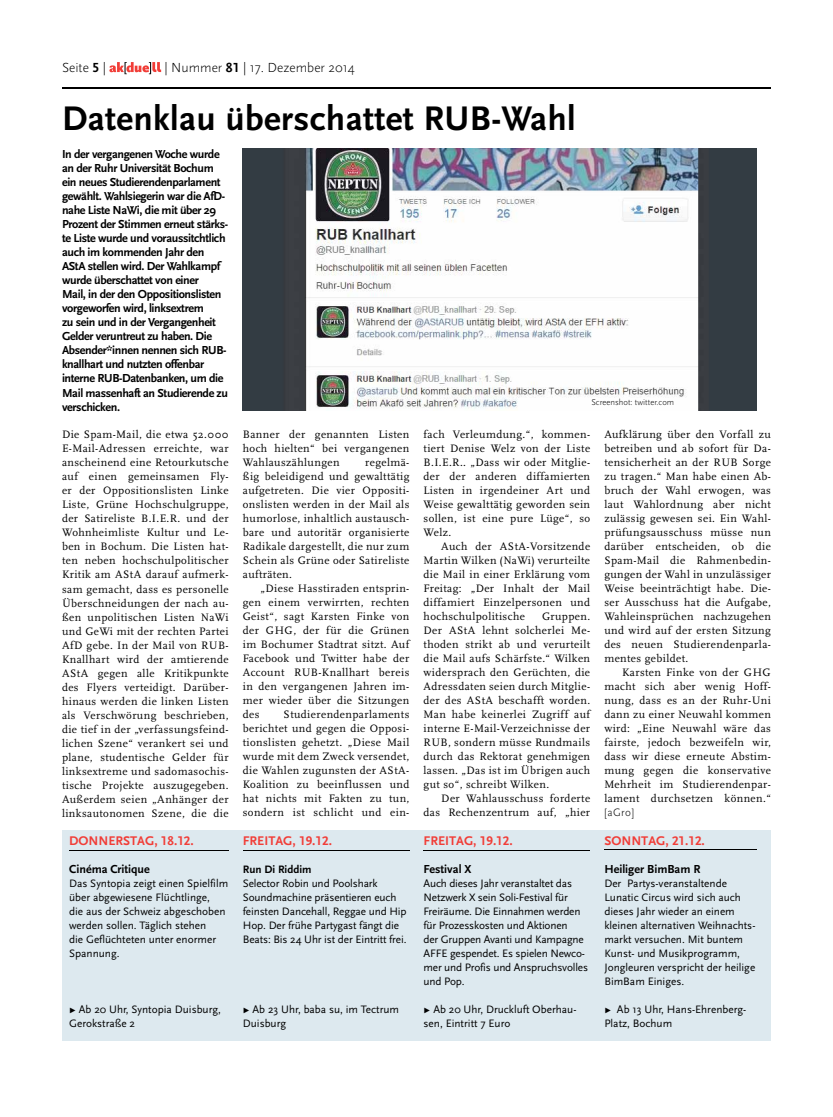
<style>
.page{position:relative;width:833px;height:1117px;background:#fff}
.page>*{position:absolute;margin:0;border:0;box-sizing:border-box;transform-origin:0 0}
.t1{font:700 35.62px "Scala Sans";letter-spacing:.01em;color:#000}
.t2{font:300 13.75px "Scala Sans";color:#000}
.t3{font:700 13.12px "Scala Sans Caps";color:#f13d37}
.t4{font:700 12.12px/14px "Scala Sans";letter-spacing:-.03em;color:#000}
.t5{font:700 12.12px "Scala Sans";color:#000}
.t6{font:11.25px/14px "Scala";letter-spacing:.035em;color:#000;text-align:justify}
.t7{font:11.25px/14px "Scala Sans";color:#000}
.t8{font:700 11.25px "Scala Sans";color:#000}
.t9{font:300 11.25px "Scala Sans";color:#000}
.t10{font:300 8.75px "Scala Sans";color:#000}
.s1{font-family:"Scala Sans Caps";font-weight:700}
</style>
<div class="page">
<hr style="left:62px;top:87px;width:709px;height:1px;background:#000">
<svg style="left:109px;top:62px;width:52px;height:12px"></svg>
<div style="left:62px;top:830px;width:709px;height:210px;background:#dde9ef"></div>
<hr style="left:604px;top:849px;width:152px;height:1px;background:#000">
<hr style="left:423px;top:849px;width:167px;height:1px;background:#000">
<hr style="left:243px;top:849px;width:166px;height:1px;background:#000">
<hr style="left:69px;top:849px;width:160px;height:1px;background:#000">
<img style="left:243px;top:149px;width:513px;height:261px">
<p class="t2" style="left:62px;top:60px;width:45px">Seite <span class="s1">5</span> |</p>
<p class="t2" style="left:165px;top:60px;width:192px">| Nummer <span class="s1">81</span> | 17. Dezember 2014</p>
<h1 class="t1" style="left:62px;top:99px;width:515px">Datenklau überschattet RUB-Wahl</h1>
<p class="t4" style="left:62px;top:148px;width:168px">In der vergangenen Woche wurde an der Ruhr Universität Bochum ein neues Studierendenparlament gewählt. Wahlsiegerin war die AfD&shy;nahe Liste NaWi, die mit über 29<br>Prozent der Stimmen erneut stärks&shy;te Liste wurde und voraussitchtlich auch im kommenden Jahr den<br>AStA stellen wird. Der Wahlkampf wurde überschattet von einer<br>Mail, in der den Oppositionslisten vorgeworfen wird, linksextrem<br>zu sein und in der Vergangenheit<br>Gelder veruntreut zu haben. Die<br>Absender*innen nennen sich RUB&shy;knallhart und nutzten offenbar interne RUB-Datenbanken, um die<br>Mail massenhaft an Studierende zu verschicken.</p>
<p class="t10" style="left:591px;top:398px;width:84px">Screenshot: twitter.com</p>
<p class="t6" style="left:243px;top:427px;width:168px">Banner der genannten Listen hoch hielten“ bei vergangenen Wahlauszählungen</p>
<p class="t6" style="left:62px;top:428px;width:168px">Die Spam-Mail, die etwa 52.000<br>E-Mail-Adressen erreichte, war anscheinend eine Retourkutsche auf einen gemeinsamen Fly&shy;er der Oppositionslisten Linke Liste, Grüne Hochschulgruppe, der Satireliste B.I.E.R. und der Wohnheimliste Kultur und Le&shy;ben in Bochum. Die Listen hat&shy;ten neben hochschulpolitischer Kritik am AStA darauf aufmerk&shy;sam gemacht, dass es personelle Überschneidungen der nach au&shy;ßen unpolitischen Listen NaWi und GeWi mit der rechten Partei AfD gebe. In der Mail von RUB-Knallhart wird der amtierende AStA gegen alle Kritikpunkte des Flyers verteidigt. Darüber&shy;hinaus werden die linken Listen als Verschwörung beschrieben, die tief in der „verfassungsfeind&shy;lichen Szene“ verankert sei und plane, studentische Gelder für linksextreme und sadomasochis&shy;tische Projekte auszugegeben.<br>Außerdem seien „Anhänger der linksautonomen Szene, die die</p>
<p class="t6" style="left:423px;top:428px;width:168px">fach Verleumdung.“, kommen&shy;tiert Denise Welz von der Liste B.I.E.R.. „Dass wir oder Mitglie&shy;der der anderen diffamierten Listen in irgendeiner Art und Weise gewalttätig geworden sein sollen, ist eine pure Lüge“, so Welz.</p>
<p class="t6" style="left:243px;top:455px;width:168px;text-indent:122px">regelmä&shy;ßig beleidigend und gewalttätig aufgetreten. Die vier Oppositi&shy;onslisten werden in der Mail als humorlose, inhaltlich austausch&shy;bare und autoritär organisierte Radikale dargestellt, die nur zum Schein als Grüne oder Satireliste aufträten.</p>
<p class="t6" style="left:243px;top:581px;width:168px;text-indent:18px">„Diese Hasstiraden entsprin&shy;gen einem verwirrten, rechten Geist“, sagt Karsten Finke von der GHG, der für die Grünen im Bochumer Stadtrat sitzt. Auf Facebook und Twitter habe der Account RUB-Knallhart bereis in den vergangenen Jahren im&shy;mer wieder über die Sitzungen des</p>
<p class="t6" style="left:423px;top:539px;width:168px;text-indent:18px">Auch der AStA-Vorsitzende Martin Wilken (NaWi) verurteilte die Mail in einer Erklärung vom Freitag: „Der Inhalt der Mail diffamiert Einzelpersonen und hochschulpolitische</p>
<p class="t6" style="left:423px;top:609px;width:168px;text-indent:118px">Gruppen.<br>Der AStA lehnt solcherlei Me&shy;thoden strikt ab und verurteilt die Mail aufs Schärfste.“ Wilken widersprach den Gerüchten, die Adressdaten seien durch Mitglie&shy;der des AStA beschafft worden.<br>Man habe keinerlei Zugriff auf interne E-Mail-Verzeichnisse der RUB, sondern müsse Rundmails durch das Rektorat genehmigen lassen. „Das ist im Übrigen auch gut so“, schreibt Wilken.</p>
<p class="t6" style="left:423px;top:791px;width:168px;text-align:right">Der Wahlausschuss forderte das Rechenzentrum auf, „hier</p>
<p class="t6" style="left:243px;top:707px;width:168px;text-indent:41px">Studierendenparlaments berichtet und gegen die Opposi&shy;tionslisten gehetzt. „Diese Mail wurde mit dem Zweck versendet, die Wahlen zugunsten der AStA-Koalition zu beeinflussen und hat nichts mit Fakten zu tun, sondern ist schlicht und ein-</p>
<p class="t3" style="left:69px;top:833px;width:126px">DONNERSTAG, 18.12.</p>
<p class="t5" style="left:69px;top:862px;width:82px">Cinéma Critique</p>
<p class="t7" style="left:69px;top:876px;width:161px">Das Syntopia zeigt einen Spielfilm über abgewiesene Flüchtlinge,<br>die aus der Schweiz abgeschoben werden sollen. Täglich stehen<br>die Geflüchteten unter enormer<br>Spannung.</p>
<p class="t3" style="left:243px;top:833px;width:91px">FREITAG, 19.12.</p>
<p class="t8" style="left:243px;top:862px;width:70px">Run Di Riddim</p>
<p class="t7" style="left:243px;top:876px;width:165px">Selector Robin und Poolshark Soundmachine präsentieren euch feinsten Dancehall, Reggae und Hip Hop. Der frühe Partygast fängt die Beats: Bis 24 Uhr ist der Eintritt frei.</p>
<p class="t7" style="left:69px;top:1002px;width:153px">Ω Ab 20 Uhr, Syntopia Duisburg,<br>Gerokstraße 2</p>
<p class="t7" style="left:243px;top:1002px;width:158px">Ω Ab 23 Uhr, baba su, im Tectrum<br>Duisburg</p>
<p class="t3" style="left:423px;top:833px;width:91px">FREITAG, 19.12.</p>
<p class="t5" style="left:423px;top:862px;width:49px">Festival X</p>
<p class="t7" style="left:423px;top:876px;width:166px">Auch dieses Jahr veranstaltet das<br>Netzwerk X sein Soli-Festival für<br>Freiräume. Die Einnahmen werden für Prozesskosten und Aktionen<br>der Gruppen Avanti und Kampagne<br>AFFE gespendet. Es spielen Newco&shy;mer und Profis und Anspruchsvolles und Pop.</p>
<p class="t7" style="left:423px;top:1002px;width:154px">Ω Ab 20 Uhr, Druckluft Oberhau&shy;sen, Eintritt 7 Euro</p>
<p class="t6" style="left:604px;top:427px;width:168px">Aufklärung über den Vorfall zu betreiben und ab sofort für Da&shy;tensicherheit an der RUB Sorge zu tragen.“ Man habe einen Ab&shy;bruch der Wahl erwogen, was laut Wahlordnung aber nicht zulässig gewesen sei. Ein Wahl&shy;prüfungsausschuss müsse nun darüber entscheiden, ob die Spam-Mail die Rahmenbedin&shy;gungen der Wahl in unzulässiger Weise beeinträchtigt habe. Die&shy;ser Ausschuss hat die Aufgabe, Wahleinsprüchen nachzugehen und wird auf der ersten Sitzung des neuen Studierendenparla&shy;mentes gebildet.</p>
<p class="t6" style="left:604px;top:665px;width:168px;text-indent:18px">Karsten Finke von der GHG macht sich aber wenig Hoff&shy;nung, dass es an der Ruhr-Uni dann zu einer Neuwahl kommen wird: „Eine Neuwahl wäre das fairste, jedoch bezweifeln wir, dass wir diese erneute Abstim&shy;mung gegen die konservative Mehrheit im Studierendenpar&shy;lament durchsetzen können.“</p>
<p class="t9" style="left:604px;top:806px;width:31px">[aGro]</p>
<p class="t3" style="left:604px;top:833px;width:102px">SONNTAG, 21.12.</p>
<p class="t5" style="left:604px;top:862px;width:98px">Heiliger BimBam R</p>
<p class="t7" style="left:604px;top:876px;width:153px">Der Partys-veranstaltende<br>Lunatic Circus wird sich auch dieses Jahr wieder an einem kleinen alternativen Weihnachts&shy;markt versuchen. Mit buntem<br>Kunst- und Musikprogramm,<br>Jongleuren verspricht der heilige<br>BimBam Einiges.</p>
<p class="t7" style="left:604px;top:1002px;width:143px">Ω Ab 13 Uhr, Hans-Ehrenberg-<br>Platz, Bochum</p>
</div>
